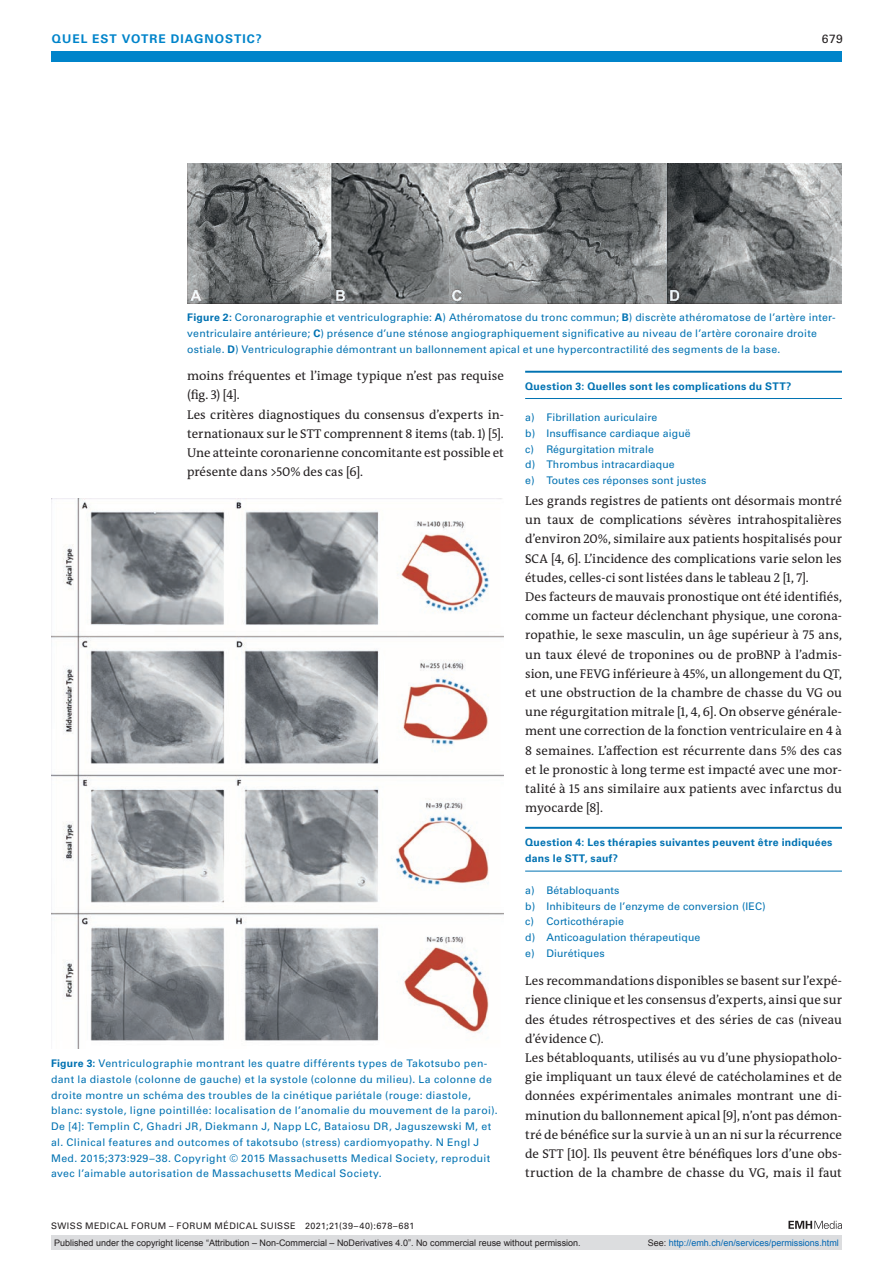
<style>
.page{position:relative;width:893px;height:1263px;background:#fff}
.page>*{position:absolute;margin:0;border:0;box-sizing:border-box;transform-origin:0 0}
.section-pn{font:12.75px/19.2px "The Antiqua B W5 Plain";letter-spacing:.005em;color:#231f20;text-align:justify}
.ressort{font:700 12px "Univers LT Std";color:#0084ca}
.ressort-2{font:12px "Univers LT Std";color:#231f20}
.fig-caption{font:10.5px/15.8px "Univers LT Std";letter-spacing:.03em;color:#0072b2}
.boxed-text{font:10.5px "Univers LT Std";letter-spacing:.01em;color:#0072b2}
.boxed-pre-heading{font:700 10.5px/16.5px "Univers LT Std";letter-spacing:.025em;color:#0072b2}
.t1{font:9px "Arial";color:#231f20}
.fusszeile{font:9px "Univers LT Std";letter-spacing:.05em;color:#231f20}
.t2{font:9px "Arial";color:#0066b3}
.s1{font-weight:700}
.s2{font-style:italic}
.s3{color:#231f20}
</style>
<div class="page">
<div style="left:51px;top:51px;width:791px;height:11px;background:#0084ca"></div>
<svg style="left:788px;top:1221px;width:54px;height:8px"></svg>
<hr style="left:525px;top:371px;width:317px;height:2px;background:#0072b2">
<hr style="left:525px;top:398px;width:317px;height:1px;background:#0072b2">
<hr style="left:525px;top:827px;width:317px;height:2px;background:#0072b2">
<hr style="left:525px;top:871px;width:317px;height:1px;background:#0072b2">
<img style="left:187px;top:164px;width:655px;height:139px">
<img style="left:51px;top:498px;width:453px;height:551px">
<div style="left:51px;top:1235px;width:791px;height:15px;background:#dcdddf"></div>
<p class="ressort" style="left:52px;top:31px;width:20px">Quel</p>
<p class="ressort" style="left:92px;top:31px;width:9px">est</p>
<p class="ressort" style="left:122px;top:31px;width:10px">votre</p>
<p class="ressort" style="left:171px;top:31px;width:10px">diagnostic</p>
<p class="ressort" style="left:256px;top:31px;width:7px">?</p>
<p class="ressort-2" style="left:822px;top:31px;width:23px">679</p>
<p class="fig-caption" style="left:187px;top:310px;width:650px"><span class="s1">Figure 2:</span> Coronarographie et ventriculographie: <span class="s1">A</span>) Athéromatose du tronc commun; <span class="s1">B</span>) discrète athéromatose de l’artère inter&shy;ventriculaire antérieure; <span class="s1">C</span>) présence d’une sténose angiographiquement significative au niveau de l’artère coronaire droite ostiale. <span class="s1">D</span>) Ventriculographie démontrant un ballonnement apical et une hypercontractilité des segments de la base.</p>
<p class="section-pn" style="left:187px;top:366px;width:318px">moins fréquentes et l’image typique n’est pas requise (fig. 3) [4].</p>
<p class="section-pn" style="left:187px;top:405px;width:318px">Les critères diagnostiques du consensus d’experts in&shy;ternationaux sur le STT comprennent 8 items (tab. 1) [5].<br>Une atteinte coronarienne concomitante est possible et présente dans &gt;50% des cas [6].</p>
<p class="fig-caption" style="left:51px;top:1055px;width:448px"><span class="s1">Figure 3:</span> Ventriculographie montrant les quatre différents types de Takotsubo pen&shy;dant la diastole (colonne de gauche) et la systole (colonne du milieu). La colonne de droite montre un schéma des troubles de la cinétique pariétale (rouge: diastole, blanc: systole, ligne pointillée: localisation de l’anomalie du mouvement de la paroi).<br>De [4]: Templin C, Ghadri JR, Diekmann J, Napp LC, Bataiosu DR, Jaguszewski M, et al. Clinical features and outcomes of takotsubo (stress) cardiomyopathy. N Engl J Med. 2015;373:929–38. Copyright © 2015 Massachusetts Medical Society, reproduit avec l’aimable autorisation de Massachusetts Medical Society.</p>
<p class="fusszeile" style="left:51px;top:1220px;width:365px">SWISS MEDICAL FORUM – FORUM MÉDICAL SUISSE 2021;21(39–40):678–681</p>
<p class="boxed-pre-heading" style="left:525px;top:378px;width:268px">Question 3: Quelles sont les complications du STT?</p>
<p class="boxed-text" style="left:525px;top:411px;width:134px">a) Fibrillation auriculaire</p>
<p class="boxed-text" style="left:525px;top:427px;width:167px">b) Insuffisance cardiaque aiguë</p>
<p class="boxed-text" style="left:525px;top:443px;width:130px">c) Régurgitation mitrale</p>
<p class="boxed-text" style="left:525px;top:458px;width:151px">d) Thrombus intracardiaque</p>
<p class="boxed-text" style="left:525px;top:474px;width:183px">e) Toutes ces réponses sont justes</p>
<p class="section-pn" style="left:525px;top:491px;width:318px">Les grands registres de patients ont désormais montré un taux de complications sévères intrahospitalières d’environ 20%, similaire aux patients hospitalisés pour SCA [4, 6]. L’incidence des complications varie selon les études, celles-ci sont listées dans le tableau 2 [1, 7].</p>
<p class="section-pn" style="left:525px;top:587px;width:318px">Des facteurs de mauvais pronostique ont été identifiés, comme un facteur déclenchant physique, une corona&shy;ropathie, le sexe masculin, un âge supérieur à 75 ans, un taux élevé de troponines ou de proBNP à l’admis&shy;sion, une FEVG inférieure à 45%, un allongement du QT, et une obstruction de la chambre de chasse du VG ou une régurgitation mitrale [1, 4, 6]. On observe générale&shy;ment une correction de la fonction ventriculaire en 4 à 8 semaines<span class="s2">.</span> L’affection est récurrente dans 5% des cas et le pronostic à long terme est impacté avec une mor&shy;talité à 15 ans similaire aux patients avec infarctus du myocarde [8].</p>
<p class="boxed-pre-heading" style="left:525px;top:834px;width:309px">Question 4: Les thérapies suivantes peuvent être indiquées dans le STT, sauf?</p>
<p class="boxed-text" style="left:525px;top:884px;width:96px">a) Bétabloquants</p>
<p class="boxed-text" style="left:525px;top:899px;width:242px">b) Inhibiteurs de l’enzyme de conversion (IEC)</p>
<p class="boxed-text" style="left:525px;top:915px;width:100px">c) Corticothérapie</p>
<p class="boxed-text" style="left:525px;top:931px;width:177px">d) Anticoagulation thérapeutique</p>
<p class="boxed-text" style="left:525px;top:947px;width:81px">e) Diurétiques</p>
<p class="section-pn" style="left:525px;top:971px;width:318px">Les recommandations disponibles se basent sur l’expé&shy;rience clinique et les consensus d’experts, ainsi que sur des études rétrospectives et des séries de cas (niveau d’évidence C).</p>
<p class="section-pn" style="left:525px;top:1048px;width:318px">Les bétabloquants, utilisés au vu d’une physiopatholo&shy;gie impliquant un taux élevé de catécholamines et de données expérimentales animales montrant une di&shy;minution du ballonnement apical [9], n’ont pas démon&shy;tré de bénéfice sur la survie à un an ni sur la récurrence de STT [10]. Ils peuvent être bénéfiques lors d’une obs&shy;truction de la chambre de chasse du VG, mais il faut</p>
<p class="t1" style="left:54px;top:1237px;width:528px">Published under the copyright license “Attribution – Non-Commercial – NoDerivatives 4.0”. No commercial reuse without permission.</p>
<p class="t2" style="left:648px;top:1237px;width:193px"><span class="s3">See:</span> http://emh.ch/en/services/permissions.html</p>
</div>
